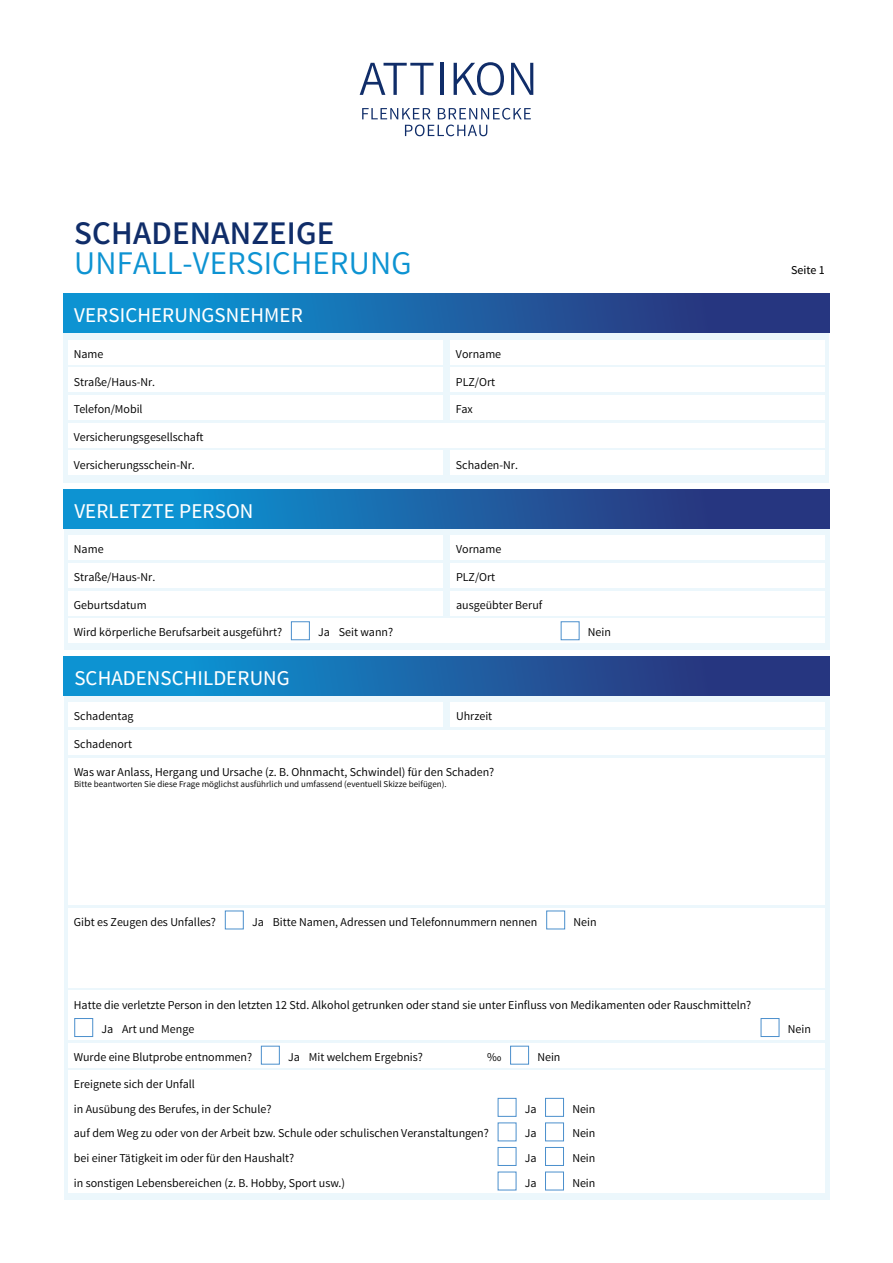
<style>
.page{position:relative;width:893px;height:1263px;background:#fff}
.page>*{position:absolute;margin:0;border:0;box-sizing:border-box;transform-origin:0 0}
.t1{font:33px "Varta";letter-spacing:.005em;color:#0d93d2}
.t2{font:700 33px "Varta";letter-spacing:.005em;color:#102d69}
.t3{font:500 21px "Varta";letter-spacing:.005em;color:#fff}
.t4{font:12px/24.6px "Varta";color:#000}
.t5{font:500 12px "Varta";color:#000}
.t6{font:9px "Varta";color:#000}
</style>
<div class="page">
<div style="left:64px;top:695px;width:765px;height:505px;background:#ecf7fc"></div>
<svg style="left:360px;top:63px;width:73px;height:32px"></svg>
<hr style="left:440px;top:63px;width:4px;height:32px;background:#102d69">
<svg style="left:454px;top:62px;width:50px;height:33px"></svg>
<svg style="left:511px;top:63px;width:22px;height:32px"></svg>
<svg style="left:362px;top:108px;width:169px;height:28px"></svg>
<div style="left:64px;top:333px;width:765px;height:149px;background:#ecf7fc"></div>
<div style="left:64px;top:528px;width:765px;height:122px;background:#ecf7fc"></div>
<div style="left:64px;top:294px;width:765px;height:39px;background:linear-gradient(to right,#0a9fdc,#2d2973)"></div>
<div style="left:64px;top:489px;width:765px;height:39px;background:linear-gradient(to right,#0a9fdc,#2d2973)"></div>
<div style="left:68px;top:340px;width:374px;height:25px;background:#fff"></div>
<div style="left:68px;top:535px;width:374px;height:25px;background:#fff"></div>
<div style="left:68px;top:368px;width:374px;height:24px;background:#fff"></div>
<div style="left:68px;top:563px;width:374px;height:25px;background:#fff"></div>
<div style="left:68px;top:395px;width:374px;height:25px;background:#fff"></div>
<div style="left:68px;top:591px;width:374px;height:24px;background:#fff"></div>
<div style="left:451px;top:340px;width:374px;height:25px;background:#fff"></div>
<div style="left:451px;top:535px;width:374px;height:25px;background:#fff"></div>
<div style="left:451px;top:368px;width:374px;height:24px;background:#fff"></div>
<div style="left:451px;top:563px;width:374px;height:25px;background:#fff"></div>
<div style="left:451px;top:395px;width:374px;height:25px;background:#fff"></div>
<div style="left:451px;top:591px;width:374px;height:24px;background:#fff"></div>
<div style="left:68px;top:423px;width:757px;height:24px;background:#fff"></div>
<div style="left:68px;top:451px;width:374px;height:24px;background:#fff"></div>
<div style="left:451px;top:451px;width:374px;height:24px;background:#fff"></div>
<div style="left:68px;top:618px;width:757px;height:25px;background:#fff"></div>
<div style="left:68px;top:991px;width:757px;height:49px;background:#fff"></div>
<div style="left:291px;top:621px;width:19px;height:19px;background:#fff;border:1px solid #4b8fcc"></div>
<div style="left:74px;top:1018px;width:19px;height:19px;background:#fff;border:1px solid #4b8fcc"></div>
<div style="left:561px;top:621px;width:18px;height:19px;background:#fff;border:1px solid #4b8fcc"></div>
<div style="left:761px;top:1018px;width:18px;height:19px;background:#fff;border:1px solid #4b8fcc"></div>
<div style="left:64px;top:657px;width:765px;height:38px;background:linear-gradient(to right,#0a9fdc,#2d2973)"></div>
<div style="left:68px;top:703px;width:374px;height:24px;background:#fff"></div>
<div style="left:451px;top:703px;width:374px;height:24px;background:#fff"></div>
<div style="left:68px;top:730px;width:757px;height:25px;background:#fff"></div>
<div style="left:68px;top:758px;width:757px;height:147px;background:#fff"></div>
<div style="left:68px;top:908px;width:757px;height:79px;background:#fff"></div>
<div style="left:225px;top:910px;width:19px;height:19px;background:#fff;border:1px solid #4b8fcc"></div>
<div style="left:546px;top:910px;width:19px;height:19px;background:#fff;border:1px solid #4b8fcc"></div>
<div style="left:68px;top:1043px;width:757px;height:24px;background:#fff"></div>
<div style="left:261px;top:1046px;width:19px;height:18px;background:#fff;border:1px solid #4b8fcc"></div>
<div style="left:510px;top:1046px;width:19px;height:18px;background:#fff;border:1px solid #4b8fcc"></div>
<div style="left:68px;top:1070px;width:757px;height:123px;background:#fff"></div>
<div style="left:498px;top:1098px;width:18px;height:19px;background:#fff;border:1px solid #4b8fcc"></div>
<div style="left:545px;top:1098px;width:19px;height:19px;background:#fff;border:1px solid #4b8fcc"></div>
<div style="left:545px;top:1122px;width:19px;height:19px;background:#fff;border:1px solid #4b8fcc"></div>
<div style="left:498px;top:1147px;width:18px;height:19px;background:#fff;border:1px solid #4b8fcc"></div>
<div style="left:545px;top:1147px;width:19px;height:19px;background:#fff;border:1px solid #4b8fcc"></div>
<div style="left:545px;top:1171px;width:19px;height:19px;background:#fff;border:1px solid #4b8fcc"></div>
<h1 class="t2" style="left:74px;top:212px;width:261px">SCHADENANZEIGE</h1>
<h1 class="t1" style="left:74px;top:242px;width:339px">UNFALL-VERSICHERUNG</h1>
<h2 class="t3" style="left:74px;top:302px;width:230px">VERSICHERUNGSNEHMER</h2>
<p class="t4" style="left:74px;top:341px;width:31px">Name</p>
<p class="t4" style="left:456px;top:341px;width:47px">Vorname</p>
<p class="t4" style="left:74px;top:369px;width:83px">Straße/Haus-Nr.</p>
<p class="t4" style="left:456px;top:369px;width:41px">PLZ/Ort</p>
<p class="t4" style="left:74px;top:397px;width:70px">Telefon/Mobil</p>
<p class="t4" style="left:456px;top:397px;width:18px">Fax</p>
<p class="t4" style="left:74px;top:424px;width:131px">Versicherungsgesellschaft</p>
<p class="t4" style="left:74px;top:452px;width:122px">Versicherungsschein-Nr.</p>
<p class="t4" style="left:456px;top:452px;width:63px">Schaden-Nr.</p>
<h2 class="t3" style="left:74px;top:497px;width:181px">VERLETZTE PERSON</h2>
<p class="t4" style="left:74px;top:537px;width:31px">Name</p>
<p class="t4" style="left:456px;top:537px;width:47px">Vorname</p>
<p class="t4" style="left:74px;top:564px;width:83px">Straße/Haus-Nr.</p>
<p class="t4" style="left:456px;top:564px;width:41px">PLZ/Ort</p>
<p class="t4" style="left:74px;top:592px;width:74px">Geburtsdatum</p>
<p class="t4" style="left:456px;top:592px;width:88px">ausgeübter Beruf</p>
<p class="t4" style="left:74px;top:620px;width:210px">Wird körperliche Berufsarbeit ausgeführt?</p>
<p class="t4" style="left:318px;top:620px;width:13px">Ja</p>
<p class="t4" style="left:339px;top:620px;width:56px">Seit wann?</p>
<h2 class="t3" style="left:74px;top:664px;width:217px">SCHADENSCHILDERUNG</h2>
<p class="t4" style="left:74px;top:704px;width:61px">Schadentag</p>
<p class="t4" style="left:456px;top:704px;width:38px">Uhrzeit</p>
<p class="t4" style="left:74px;top:731px;width:60px">Schadenort</p>
<p class="t4" style="left:74px;top:759px;width:422px">Was war Anlass, Hergang und Ursache (z. B. Ohnmacht, Schwindel) für den Schaden?</p>
<p class="t6" style="left:74px;top:778px;width:374px">Bitte beantworten Sie diese Frage möglichst ausführlich und umfassend (eventuell Skizze beifügen).</p>
<p class="t4" style="left:588px;top:620px;width:25px">Nein</p>
<p class="t5" style="left:791px;top:262px;width:35px">Seite 1</p>
<p class="t4" style="left:74px;top:909px;width:144px">Gibt es Zeugen des Unfalles?</p>
<p class="t4" style="left:252px;top:909px;width:13px">Ja</p>
<p class="t4" style="left:573px;top:909px;width:25px">Nein</p>
<p class="t4" style="left:273px;top:909px;width:266px">Bitte Namen, Adressen und Telefonnummern nennen</p>
<p class="t4" style="left:74px;top:992px;width:679px">Hatte die verletzte Person in den letzten 12 Std. Alkohol getrunken oder stand sie unter Einfluss von Medikamenten oder Rauschmitteln?</p>
<p class="t4" style="left:102px;top:1016px;width:13px">Ja</p>
<p class="t4" style="left:122px;top:1016px;width:74px">Art und Menge</p>
<p class="t4" style="left:74px;top:1044px;width:180px">Wurde eine Blutprobe entnommen?</p>
<p class="t4" style="left:288px;top:1044px;width:136px">Ja Mit welchem Ergebnis?</p>
<p class="t4" style="left:487px;top:1044px;width:16px">‰</p>
<p class="t4" style="left:537px;top:1044px;width:25px">Nein</p>
<p class="t4" style="left:74px;top:1072px;width:416px">Ereignete sich der Unfall<br>in Ausübung des Berufes, in der Schule?<br>auf dem Weg zu oder von der Arbeit bzw. Schule oder schulischen Veranstaltungen? bei einer Tätigkeit im oder für den Haushalt?<br>in sonstigen Lebensbereichen (z. B. Hobby, Sport usw.)</p>
<p class="t4" style="left:525px;top:1096px;width:13px">Ja</p>
<p class="t4" style="left:572px;top:1096px;width:25px">Nein</p>
<p class="t4" style="left:525px;top:1121px;width:13px">Ja</p>
<p class="t4" style="left:572px;top:1121px;width:25px">Nein</p>
<p class="t4" style="left:525px;top:1145px;width:13px">Ja</p>
<p class="t4" style="left:572px;top:1145px;width:25px">Nein</p>
<p class="t4" style="left:525px;top:1170px;width:13px">Ja</p>
<p class="t4" style="left:572px;top:1170px;width:25px">Nein</p>
<p class="t4" style="left:788px;top:1016px;width:25px">Nein</p>
</div>
